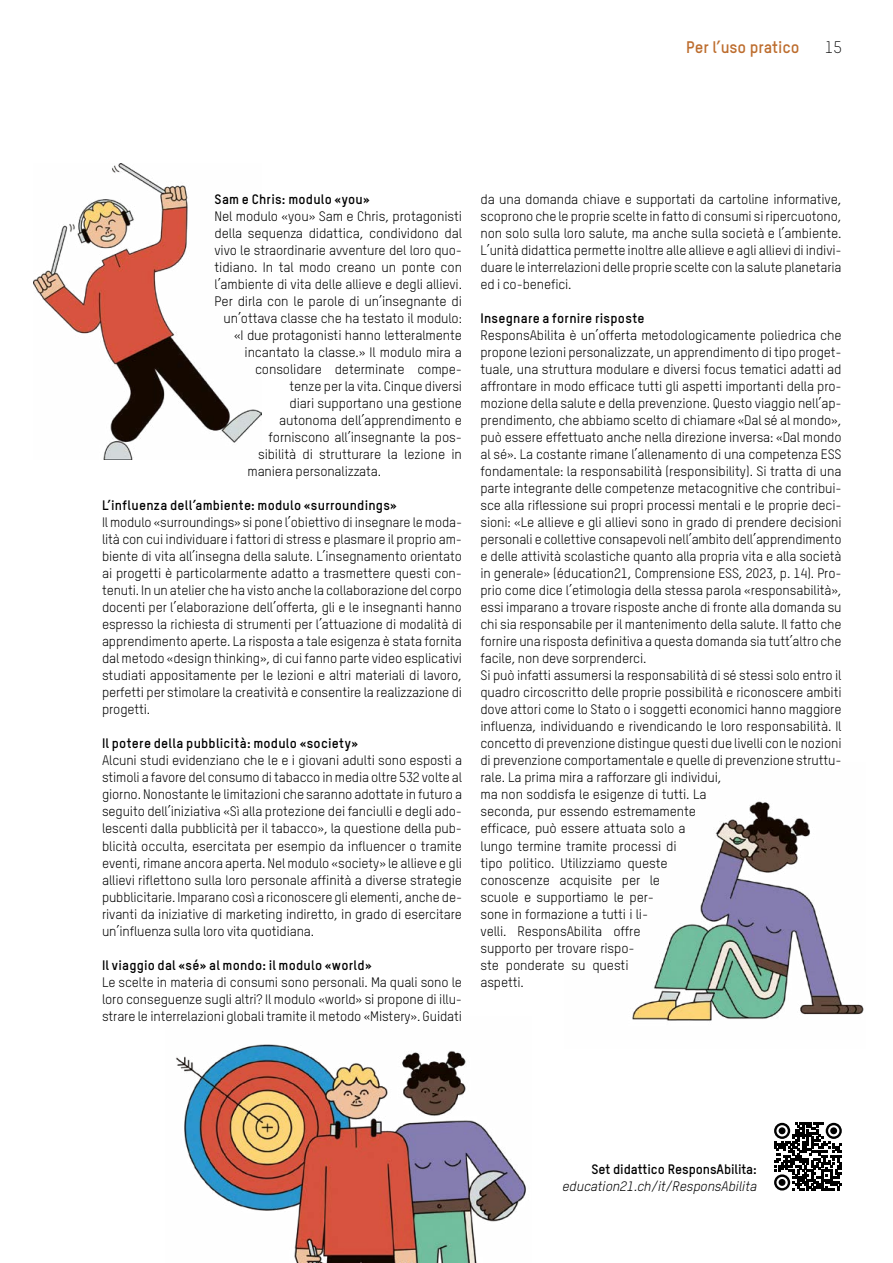
<style>
.page{position:relative;width:893px;height:1263px;background:#fff}
.page>*{position:absolute;margin:0;border:0;box-sizing:border-box;transform-origin:0 0}
.t1{font:700 16.5px "TSTARPRO";letter-spacing:-.005em;color:#bd6d2e}
.t2{font:300 16.5px "TSTARPRO";color:#000}
.t3{font:13.5px/17px "TSTARPRO";letter-spacing:-.01em;color:#000;text-align:justify}
.t4{font:700 13.5px "TSTARPRO";letter-spacing:.015em;color:#000}
.t5{font:italic 13.5px "TSTARPRO";letter-spacing:-.005em;color:#000}
.t6{font:700 13.5px "TSTARPRO";letter-spacing:-.005em;color:#000}
</style>
<div class="page">
<img style="left:34px;top:163px;width:228px;height:296px">
<svg style="left:774px;top:1123px;width:68px;height:68px"></svg>
<div style="left:779px;top:1127px;width:6px;height:7px;background:#000;border-radius:50%"></div>
<div style="left:830px;top:1127px;width:7px;height:7px;background:#000;border-radius:50%"></div>
<div style="left:779px;top:1179px;width:6px;height:7px;background:#000;border-radius:50%"></div>
<img style="left:632px;top:801px;width:232px;height:220px">
<img style="left:176px;top:1044px;width:350px;height:219px">
<p class="t1" style="left:686px;top:37px;width:115px">Per l’uso pratico</p>
<p class="t2" style="left:825px;top:38px;width:19px">15</p>
<p class="t4" style="left:215px;top:191px;width:157px">Sam e Chris: modulo «you»</p>
<p class="t3" style="left:215px;top:208px;width:249px">Nel modulo «you» Sam e Chris, protagonisti</p>
<p class="t3" style="left:215px;top:225px;width:249px">della sequenza didattica, condividono dal</p>
<p class="t3" style="left:215px;top:242px;width:247px">vivo le straordinarie avventure del loro quo-</p>
<p class="t3" style="left:215px;top:259px;width:249px">tidiano. In tal modo creano un ponte con</p>
<p class="t3" style="left:215px;top:276px;width:249px">l’ambiente di vita delle allieve e degli allievi.</p>
<p class="t3" style="left:215px;top:293px;width:249px">Per dirla con le parole di un’insegnante di</p>
<p class="t3" style="left:224px;top:310px;width:240px">un’ottava classe che ha testato il modulo:</p>
<p class="t3" style="left:234px;top:327px;width:230px">«I due protagonisti hanno letteralmente</p>
<p class="t3" style="left:245px;top:344px;width:219px">incantato la classe.» Il modulo mira a</p>
<p class="t3" style="left:255px;top:361px;width:209px">consolidare determinate compe-</p>
<p class="t3" style="left:290px;top:378px;width:174px">tenze per la vita. Cinque diversi</p>
<p class="t3" style="left:290px;top:395px;width:174px">diari supportano una gestione</p>
<p class="t3" style="left:279px;top:412px;width:184px">autonoma dell’apprendimento e</p>
<p class="t3" style="left:269px;top:429px;width:193px">forniscono all’insegnante la pos-</p>
<p class="t3" style="left:258px;top:446px;width:205px">sibilità di strutturare la lezione in</p>
<p class="t3" style="left:248px;top:463px;width:135px">maniera personalizzata.</p>
<p class="t4" style="left:102px;top:497px;width:296px">L’influenza dell’ambiente: modulo «surroundings»</p>
<p class="t3" style="left:102px;top:514px;width:362px;text-align:left">Il modulo «surroundings» si pone l’obiettivo di insegnare le moda&shy;lità con cui individuare i fattori di stress e plasmare il proprio am&shy;biente di vita all’insegna della salute. L’insegnamento orientato ai progetti è particolarmente adatto a trasmettere questi con&shy;tenuti. In un atelier che ha visto anche la collaborazione del corpo docenti per l’elaborazione dell’offerta, gli e le insegnanti hanno espresso la richiesta di strumenti per l’attuazione di modalità di apprendimento aperte. La risposta a tale esigenza è stata fornita dal metodo «design thinking», di cui fanno parte video esplicativi studiati appositamente per le lezioni e altri materiali di lavoro, perfetti per stimolare la creatività e consentire la realizzazione di progetti.</p>
<p class="t4" style="left:102px;top:735px;width:257px">Il potere della pubblicità: modulo «society»</p>
<p class="t3" style="left:102px;top:752px;width:362px">Alcuni studi evidenziano che le e i giovani adulti sono esposti a stimoli a favore del consumo di tabacco in media oltre 532 volte al giorno. Nonostante le limitazioni che saranno adottate in futuro a seguito dell’iniziativa «Sì alla protezione dei fanciulli e degli ado&shy;lescenti dalla pubblicità per il tabacco», la questione della pub&shy;blicità occulta, esercitata per esempio da influencer o tramite eventi, rimane ancora aperta. Nel modulo «society» le allieve e gli allievi riflettono sulla loro personale affinità a diverse strategie pubblicitarie. Imparano così a riconoscere gli elementi, anche de&shy;rivanti da iniziative di marketing indiretto, in grado di esercitare un’influenza sulla loro vita quotidiana.</p>
<p class="t4" style="left:102px;top:956px;width:271px">Il viaggio dal «sé» al mondo: il modulo «world»</p>
<p class="t3" style="left:102px;top:973px;width:362px">Le scelte in materia di consumi sono personali. Ma quali sono le loro conseguenze sugli altri? Il modulo «world» si propone di illu&shy;strare le interrelazioni globali tramite il metodo «Mistery». Guidati</p>
<p class="t3" style="left:480px;top:191px;width:363px">da una domanda chiave e supportati da cartoline informative, scoprono che le proprie scelte in fatto di consumi si ripercuotono, non solo sulla loro salute, ma anche sulla società e l’ambiente.<br>L’unità didattica permette inoltre alle allieve e agli allievi di indivi&shy;duare le interrelazioni delle proprie scelte con la salute planetaria ed i co-benefici.</p>
<p class="t4" style="left:480px;top:310px;width:166px">Insegnare a fornire risposte</p>
<p class="t3" style="left:480px;top:327px;width:363px;text-align:left">ResponsAbilita è un’offerta metodologicamente poliedrica che propone lezioni personalizzate, un apprendimento di tipo proget&shy;tuale, una struttura modulare e diversi focus tematici adatti ad affrontare in modo efficace tutti gli aspetti importanti della pro&shy;mozione della salute e della prevenzione. Questo viaggio nell’ap&shy;prendimento, che abbiamo scelto di chiamare «Dal sé al mondo», può essere effettuato anche nella direzione inversa: «Dal mondo al sé». La costante rimane l’allenamento di una competenza ESS fondamentale: la responsabilità (responsibility). Si tratta di una parte integrante delle competenze metacognitive che contribui&shy;sce alla riflessione sui propri processi mentali e le proprie deci&shy;sioni: «Le allieve e gli allievi sono in grado di prendere decisioni personali e collettive consapevoli nell’ambito dell’apprendimento e delle attività scolastiche quanto alla propria vita e alla società in generale» (éducation21, Comprensione ESS, 2023, p. 14). Pro&shy;prio come dice l’etimologia della stessa parola «responsabilità», essi imparano a trovare risposte anche di fronte alla domanda su chi sia responsabile per il mantenimento della salute. Il fatto che fornire una risposta definitiva a questa domanda sia tutt’altro che facile, non deve sorprenderci.<br>Si può infatti assumersi la responsabilità di sé stessi solo entro il quadro circoscritto delle proprie possibilità e riconoscere ambiti dove attori come lo Stato o i soggetti economici hanno maggiore influenza, individuando e rivendicando le loro responsabilità. Il concetto di prevenzione distingue questi due livelli con le nozioni di prevenzione comportamentale e quelle di prevenzione struttu&shy;rale. La prima mira a rafforzare gli individui,<br>ma non soddisfa le esigenze di tutti. La<br>seconda, pur essendo estremamente<br>efficace, può essere attuata solo a<br>lungo termine tramite processi di<br>tipo politico. Utilizziamo queste<br>conoscenze acquisite per le<br>scuole e supportiamo le per-<br>sone in formazione a tutti i li-<br>velli. ResponsAbilita offre<br>supporto per trovare rispo-<br>ste ponderate su questi<br>aspetti.</p>
<p class="t6" style="left:591px;top:1160px;width:167px">Set didattico ResponsAbilita:</p>
<p class="t5" style="left:562px;top:1178px;width:196px">education21.ch/it/ResponsAbilita</p>
</div>
